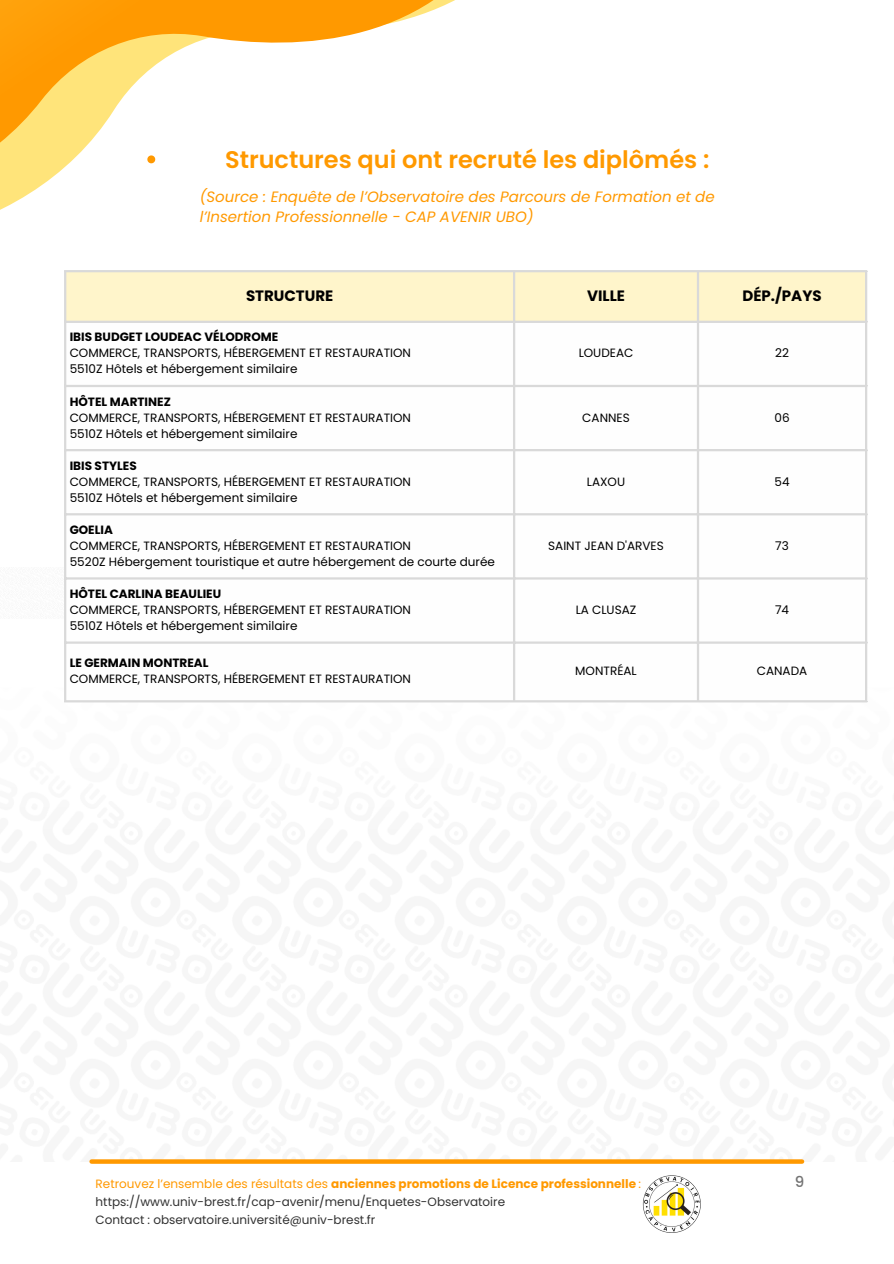
<style>
.page{position:relative;width:894px;height:1264px;background:#fff}
.page>*{position:absolute;margin:0;border:0;box-sizing:border-box;transform-origin:0 0}
.t1{font:600 24px "Poppins";color:#f90}
.t2{font:italic 15px/20.2px "Poppins";color:#f90}
.t3{font:700 15px "Poppins";color:#000}
.t4{font:500 15px "Poppins";color:#737373}
.t5{font:12px "Poppins";color:#000}
.t6{font:12px "Poppins";color:#323232}
.t7{font:700 12px "Poppins";color:#000}
.t8{font:700 12px "Poppins";color:#f90}
.s1{font-weight:400}
</style>
<div class="page">
<svg style="left:0;top:0;width:455px;height:210px"></svg>
<svg style="left:92px;top:1159px;width:709px;height:4px;fill:#f90"></svg>
<svg style="left:147px;top:155px;width:8px;height:8px"></svg>
<div style="left:66px;top:272px;width:798px;height:49px;background:#fff5cb"></div>
<svg style="left:66px;top:323px;width:798px;height:377px"></svg>
<hr style="left:64px;top:272px;width:2px;height:428px;background:#d9d9d9">
<hr style="left:513px;top:272px;width:2px;height:428px;background:#d9d9d9">
<hr style="left:696px;top:272px;width:3px;height:428px;background:#d9d9d9">
<hr style="left:864px;top:272px;width:3px;height:428px;background:#d9d9d9">
<hr style="left:64px;top:270px;width:803px;height:2px;background:#d9d9d9">
<hr style="left:64px;top:321px;width:803px;height:2px;background:#d9d9d9">
<hr style="left:64px;top:385px;width:803px;height:2px;background:#d9d9d9">
<hr style="left:64px;top:449px;width:803px;height:2px;background:#d9d9d9">
<hr style="left:64px;top:513px;width:803px;height:2px;background:#d9d9d9">
<hr style="left:64px;top:577px;width:803px;height:2px;background:#d9d9d9">
<hr style="left:64px;top:641px;width:803px;height:2px;background:#d9d9d9">
<hr style="left:64px;top:700px;width:803px;height:2px;background:#d9d9d9">
<img style="left:642px;top:1175px;width:59px;height:58px">
<p class="t1" style="left:225px;top:143px;width:485px">Structures qui ont recruté les diplômés :</p>
<p class="t2" style="left:200px;top:187px;width:516px">(Source : Enquête de l’Observatoire des Parcours de Formation et de l’Insertion Professionnelle - CAP AVENIR UBO)</p>
<p class="t3" style="left:246px;top:285px;width:89px">STRUCTURE</p>
<h2 class="t3" style="left:587px;top:285px;width:39px">VILLE</h2>
<p class="t3" style="left:742px;top:285px;width:81px">DÉP./PAYS</p>
<p class="t7" style="left:70px;top:329px;width:210px">IBIS BUDGET LOUDEAC VÉLODROME</p>
<p class="t5" style="left:70px;top:345px;width:343px">COMMERCE, TRANSPORTS, HÉBERGEMENT ET RESTAURATION</p>
<p class="t5" style="left:70px;top:361px;width:229px">5510Z Hôtels et hébergement similaire</p>
<p class="t5" style="left:578px;top:345px;width:56px">LOUDEAC</p>
<p class="t5" style="left:775px;top:345px;width:15px">22</p>
<p class="t7" style="left:70px;top:393px;width:103px">HÔTEL MARTINEZ</p>
<p class="t5" style="left:70px;top:409px;width:343px">COMMERCE, TRANSPORTS, HÉBERGEMENT ET RESTAURATION</p>
<p class="t5" style="left:70px;top:425px;width:229px">5510Z Hôtels et hébergement similaire</p>
<p class="t7" style="left:70px;top:457px;width:69px">IBIS STYLES</p>
<p class="t5" style="left:70px;top:473px;width:343px">COMMERCE, TRANSPORTS, HÉBERGEMENT ET RESTAURATION</p>
<p class="t5" style="left:70px;top:489px;width:229px">5510Z Hôtels et hébergement similaire</p>
<p class="t7" style="left:70px;top:521px;width:45px">GOELIA</p>
<p class="t5" style="left:70px;top:537px;width:343px">COMMERCE, TRANSPORTS, HÉBERGEMENT ET RESTAURATION</p>
<p class="t5" style="left:70px;top:553px;width:426px">5520Z Hébergement touristique et autre hébergement de courte durée</p>
<p class="t7" style="left:70px;top:585px;width:153px">HÔTEL CARLINA BEAULIEU</p>
<p class="t5" style="left:70px;top:601px;width:343px">COMMERCE, TRANSPORTS, HÉBERGEMENT ET RESTAURATION</p>
<p class="t5" style="left:70px;top:617px;width:229px">5510Z Hôtels et hébergement similaire</p>
<p class="t7" style="left:70px;top:654px;width:140px">LE GERMAIN MONTREAL</p>
<p class="t5" style="left:70px;top:670px;width:343px">COMMERCE, TRANSPORTS, HÉBERGEMENT ET RESTAURATION</p>
<p class="t5" style="left:582px;top:409px;width:49px">CANNES</p>
<p class="t5" style="left:774px;top:409px;width:17px">06</p>
<p class="t5" style="left:586px;top:473px;width:40px">LAXOU</p>
<p class="t5" style="left:774px;top:473px;width:17px">54</p>
<p class="t5" style="left:548px;top:537px;width:117px">SAINT JEAN D'ARVES</p>
<p class="t5" style="left:775px;top:537px;width:15px">73</p>
<p class="t5" style="left:575px;top:601px;width:62px">LA CLUSAZ</p>
<p class="t5" style="left:774px;top:601px;width:16px">74</p>
<p class="t5" style="left:575px;top:662px;width:63px">MONTRÉAL</p>
<p class="t5" style="left:756px;top:662px;width:52px">CANADA</p>
<p class="t8" style="left:96px;top:1174px;width:547px"><span class="s1">Retrouvez l’ensemble des résultats des</span> anciennes promotions de Licence professionnelle <span class="s1">:</span></p>
<p class="t4" style="left:794px;top:1171px;width:11px">9</p>
<p class="t6" style="left:96px;top:1192px;width:411px">https://www.univ-brest.fr/cap-avenir/menu/Enquetes-Observatoire</p>
<p class="t6" style="left:96px;top:1210px;width:281px">Contact : observatoire.université@univ-brest.fr</p>
</div>
